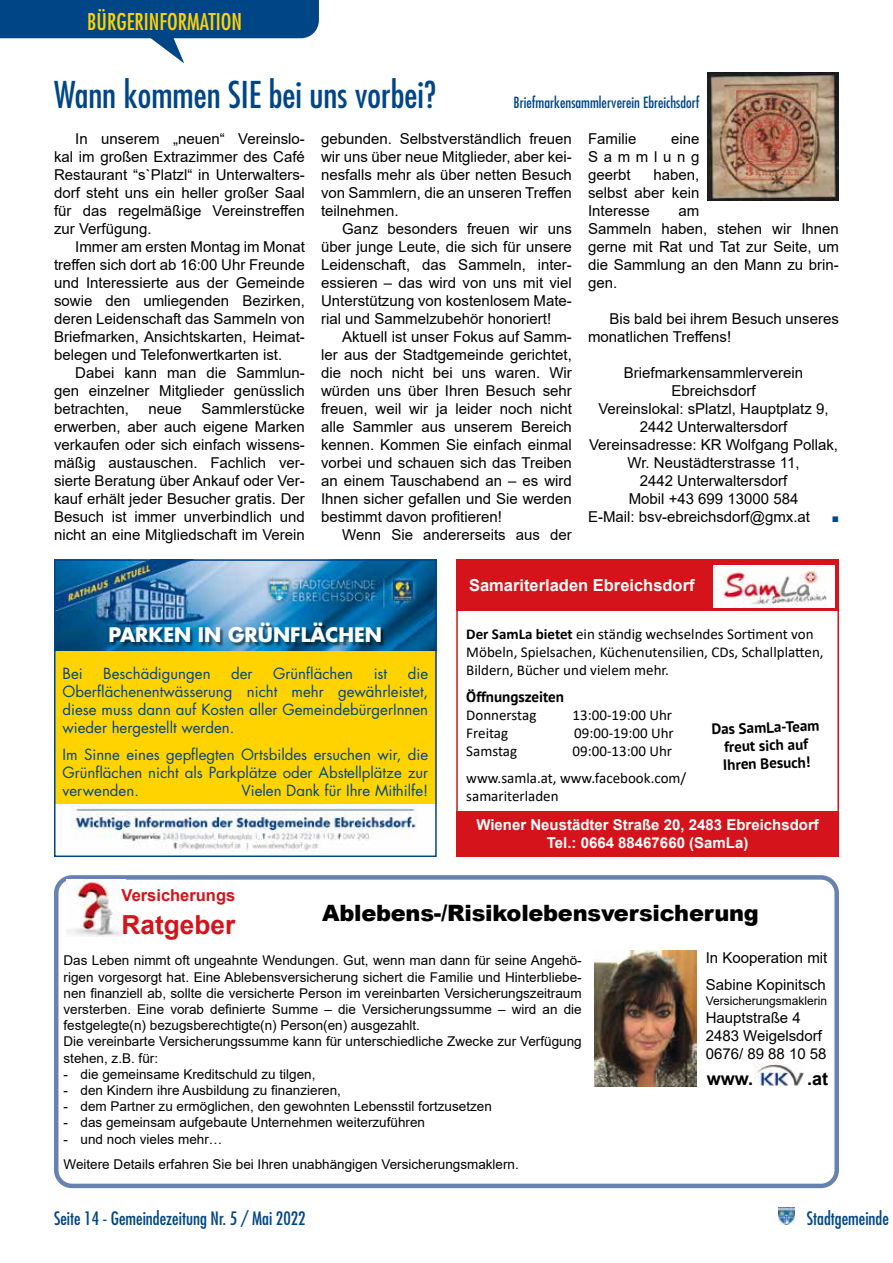
<style>
.page{position:relative;width:893px;height:1263px;background:#fff}
.page>*{position:absolute;margin:0;border:0;box-sizing:border-box;transform-origin:0 0}
.t1{font:condensed 36px "Futura Std";color:#004687}
.t2{font:700 26.25px "Arial";color:#d5131b}
.t3{font:900 22.5px "Arial";letter-spacing:-.01em;color:#000}
.t4{font:condensed 22.5px "Futura Std";color:#ffd300}
.t5{font:700 19.5px "Futura Std";color:#fff}
.t6{font:condensed 18px "Futura Std";color:#004687}
.t7{font:700 18px "Arial";color:#000}
.t8{font:700 16.5px "Arial";color:#fff}
.t9{font:700 16.5px "Arial";color:#d5131b}
.t10{font:15px/18px "Arial";color:#000;text-align:justify}
.t11{font:15px/18px "Futura Std";color:#004687;text-align:justify}
.t12{font:15px/18px "Calibri";color:#000}
.t13{font:700 15px/18px "Arial";color:#fff;text-align:center}
.t14{font:700 15px/18px "PT Sans";color:#000;text-align:center}
.t15{font:condensed 15px "Futura Std";color:#004687}
.t16{font:13.5px/16.2px "Arial";color:#000}
.t17{font:12px "Arial";color:#000}
.t18{font:12px "Arial";color:#004687}
.s1{font-weight:700}
</style>
<div class="page">
<img style="left:778px;top:1208px;width:16px;height:17px">
<svg style="left:0;top:0;width:319px;height:63px"></svg>
<div style="left:54px;top:875px;width:785px;height:313px;border:4px solid #6781b1;border-radius:16px"></div>
<img style="left:67px;top:880px;width:59px;height:57px">
<img style="left:755px;top:1064px;width:50px;height:22px">
<img style="left:594px;top:950px;width:102px;height:136px">
<img style="left:708px;top:72px;width:131px;height:129px">
<div style="left:54px;top:650px;width:383px;height:155px;background:#ffd300"></div>
<img style="left:71px;top:805px;width:346px;height:49px">
<img style="left:57px;top:562px;width:377px;height:88px">
<div style="left:111px;top:624px;width:274px;height:23px;background:#000;opacity:.5"></div>
<div style="left:54px;top:559px;width:383px;height:298px;border:2px solid #004687"></div>
<div style="left:456px;top:560px;width:383px;height:51px;background:#d5131b"></div>
<img style="left:714px;top:565px;width:121px;height:43px">
<div style="left:456px;top:811px;width:383px;height:45px;background:#d5131b"></div>
<div style="left:456px;top:559px;width:383px;height:298px;border:2px solid #d5131b"></div>
<h3 class="t4" style="left:87px;top:8px;width:156px">BÜRGERINFORMATION</h3>
<h1 class="t1" style="left:54px;top:74px;width:384px">Wann kommen SIE bei uns vorbei?</h1>
<p class="t15" style="left:513px;top:94px;width:187px">Briefmarkensammlerverein Ebreichsdorf</p>
<p class="t10" style="left:54px;top:130px;width:252px;text-indent:21px">In unserem „neuen“ Vereinslo&shy;kal im großen Extrazimmer des Café Restaurant “s`Platzl“ in Unterwalters&shy;dorf steht uns ein heller großer Saal für das regelmäßige Vereinstreffen zur Verfügung.</p>
<p class="t10" style="left:54px;top:238px;width:252px;text-indent:21px">Immer am ersten Montag im Monat treffen sich dort ab 16:00 Uhr Freunde und Interessierte aus der Gemeinde sowie den umliegenden Bezirken, deren Leidenschaft das Sammeln von Briefmarken, Ansichtskarten, Heimat&shy;belegen und Telefonwertkarten ist.</p>
<p class="t10" style="left:54px;top:364px;width:252px;text-indent:21px">Dabei kann man die Sammlun&shy;gen einzelner Mitglieder genüsslich betrachten,</p>
<p class="t10" style="left:54px;top:400px;width:252px;text-indent:147px">Sammlerstücke erwerben, aber auch eigene Marken verkaufen oder sich einfach wissens&shy;mäßig austauschen. Fachlich ver&shy;sierte Beratung über Ankauf oder Ver&shy;kauf erhält jeder Besucher gratis. Der Besuch ist immer unverbindlich und nicht an eine Mitgliedschaft im Verein</p>
<p class="t10" style="left:149px;top:400px;width:35px">neue</p>
<p class="t10" style="left:321px;top:130px;width:252px">gebunden. Selbstverständlich freuen wir uns über neue Mitglieder, aber kei&shy;nesfalls mehr als über netten Besuch von Sammlern, die an unseren Treffen teilnehmen.</p>
<p class="t10" style="left:321px;top:220px;width:252px;text-indent:21px">Ganz besonders freuen wir uns über junge Leute, die sich für unsere Leidenschaft, das Sammeln, inter&shy;essieren – das wird von uns mit viel Unterstützung von kostenlosem Mate&shy;rial und Sammelzubehör honoriert!</p>
<p class="t10" style="left:321px;top:328px;width:252px;text-indent:21px">Aktuell ist unser Fokus auf Samm&shy;ler aus der Stadtgemeinde gerichtet, die noch nicht bei uns waren. Wir würden uns über Ihren Besuch sehr freuen, weil wir ja leider noch nicht alle Sammler aus unserem Bereich kennen. Kommen Sie einfach einmal vorbei und schauen sich das Treiben an einem Tauschabend an – es wird Ihnen sicher gefallen und Sie werden bestimmt davon profitieren!</p>
<p class="t10" style="left:342px;top:526px;width:231px">Wenn Sie andererseits aus der</p>
<p class="t10" style="left:588px;top:130px;width:113px;text-indent:83px">eine Sammlung geerbt</p>
<p class="t10" style="left:588px;top:130px;width:50px">Familie</p>
<p class="t10" style="left:588px;top:166px;width:113px;text-indent:65px">haben, selbst aber kein Interesse</p>
<p class="t10" style="left:588px;top:202px;width:252px;text-align:left;text-indent:90px">am<br>Sammeln haben, stehen wir Ihnen gerne mit Rat und Tat zur Seite, um die Sammlung an den Mann zu brin&shy;gen.</p>
<p class="t10" style="left:588px;top:310px;width:252px;text-indent:21px">Bis bald bei ihrem Besuch unseres monatlichen Treffens!</p>
<p class="t10" style="left:624px;top:364px;width:181px">Briefmarkensammlerverein</p>
<p class="t10" style="left:671px;top:382px;width:86px">Ebreichsdorf</p>
<p class="t10" style="left:598px;top:400px;width:232px">Vereinslokal: sPlatzl, Hauptplatz 9,</p>
<p class="t10" style="left:640px;top:418px;width:149px">2442 Unterwaltersdorf</p>
<p class="t10" style="left:589px;top:436px;width:251px">Vereinsadresse: KR Wolfgang Pollak,</p>
<p class="t10" style="left:627px;top:454px;width:174px">Wr. Neustädterstrasse 11,</p>
<p class="t10" style="left:640px;top:472px;width:149px">2442 Unterwaltersdorf</p>
<p class="t10" style="left:629px;top:490px;width:171px">Mobil +43 699 13000 584</p>
<p class="t10" style="left:588px;top:508px;width:223px">E-Mail: bsv-ebreichsdorf@gmx.at</p>
<p class="t18" style="left:832px;top:510px;width:9px">■</p>
<p class="t8" style="left:469px;top:574px;width:227px">Samariterladen Ebreichsdorf</p>
<h3 class="t5" style="left:109px;top:622px;width:275px">PARKEN IN GRÜNFLÄCHEN</h3>
<p class="t11" style="left:63px;top:665px;width:22px">Bei</p>
<p class="t11" style="left:103px;top:665px;width:109px">Beschädigungen</p>
<p class="t11" style="left:231px;top:665px;width:23px">der</p>
<p class="t11" style="left:273px;top:665px;width:81px">Grünflächen</p>
<p class="t11" style="left:374px;top:665px;width:15px">ist</p>
<p class="t11" style="left:63px;top:665px;width:367px;text-indent:345px">die Oberflächenentwässerung nicht mehr gewährleistet, diese muss dann auf Kosten aller GemeindebürgerInnen wieder hergestellt werden.</p>
<p class="t11" style="left:63px;top:746px;width:367px">Im Sinne eines gepflegten Ortsbildes ersuchen wir, die Grünflächen nicht als Parkplätze oder Abstellplätze zur verwenden.</p>
<p class="t11" style="left:241px;top:782px;width:188px">Vielen Dank für Ihre Mithilfe!</p>
<p class="t12" style="left:466px;top:624px;width:359px"><span class="s1">Der SamLa bietet</span> ein ständig wechselndes Sortiment von<br>Möbeln, Spielsachen, Küchenutensilien, CDs, Schallplatten,<br>Bildern, Bücher und vielem mehr.</p>
<p class="t14" style="left:466px;top:687px;width:99px">Öffnungszeiten</p>
<p class="t12" style="left:466px;top:705px;width:72px">Donnerstag</p>
<p class="t12" style="left:573px;top:705px;width:101px">13:00-19:00 Uhr</p>
<p class="t12" style="left:466px;top:723px;width:43px">Freitag</p>
<p class="t12" style="left:574px;top:723px;width:101px">09:00-19:00 Uhr</p>
<p class="t12" style="left:466px;top:741px;width:52px">Samstag</p>
<p class="t14" style="left:711px;top:720px;width:109px;rotate:-2deg">Das SamLa-Team freut sich auf<br>Ihren Besuch!</p>
<p class="t12" style="left:466px;top:737px;width:222px;line-height:27px;text-indent:106px">09:00-13:00 Uhr www.samla.at, www.facebook.com/</p>
<p class="t12" style="left:466px;top:786px;width:94px">samariterladen</p>
<p class="t13" style="left:476px;top:816px;width:344px">Wiener Neustädter Straße 20, 2483 Ebreichsdorf<br>Tel.: 0664 88467660 (SamLa)</p>
<p class="t9" style="left:122px;top:884px;width:115px">Versicherungs</p>
<h2 class="t2" style="left:122px;top:907px;width:115px">Ratgeber</h2>
<h3 class="t3" style="left:322px;top:897px;width:438px">Ablebens-/Risikolebensversicherung</h3>
<p class="t16" style="left:64px;top:952px;width:520px">Das Leben nimmt oft ungeahnte Wendungen. Gut, wenn man dann für seine Angehö&shy;rigen vorgesorgt hat. Eine Ablebensversicherung sichert die Familie und Hinterbliebe&shy;nen finanziell ab, sollte die versicherte Person im vereinbarten Versicherungszeitraum versterben. Eine vorab definierte Summe – die Versicherungssumme – wird an die festgelegte(n) bezugsberechtigte(n) Person(en) ausgezahlt.<br>Die vereinbarte Versicherungssumme kann für unterschiedliche Zwecke zur Verfügung stehen, z.B. für:</p>
<p class="t16" style="left:64px;top:1066px;width:253px">- die gemeinsame Kreditschuld zu tilgen,</p>
<p class="t16" style="left:64px;top:1082px;width:279px">- den Kindern ihre Ausbildung zu finanzieren,</p>
<p class="t16" style="left:64px;top:1098px;width:430px">- dem Partner zu ermöglichen, den gewohnten Lebensstil fortzusetzen</p>
<p class="t16" style="left:64px;top:1114px;width:363px">- das gemeinsam aufgebaute Unternehmen weiterzuführen</p>
<p class="t16" style="left:64px;top:1126px;width:457px;line-height:25.2px">- und noch vieles mehr…<br>Weitere Details erfahren Sie bei Ihren unabhängigen Versicherungsmaklern.</p>
<p class="t10" style="left:706px;top:944px;width:123px;line-height:27px">In Kooperation mit<br>Sabine Kopinitsch</p>
<p class="t17" style="left:706px;top:992px;width:123px">Versicherungsmaklerin</p>
<p class="t10" style="left:706px;top:1008px;width:122px;text-align:left">Hauptstraße 4<br>2483 Weigelsdorf<br>0676/ 89 88 10 58</p>
<p class="t7" style="left:707px;top:1065px;width:48px">www.</p>
<p class="t7" style="left:807px;top:1065px;width:23px">.at</p>
<p class="t6" style="left:54px;top:1207px;width:253px">Seite 14 - Gemeindezeitung Nr. 5 / Mai 2022</p>
<p class="t6" style="left:807px;top:1207px;width:84px">Stadtgemeinde</p>
</div>
